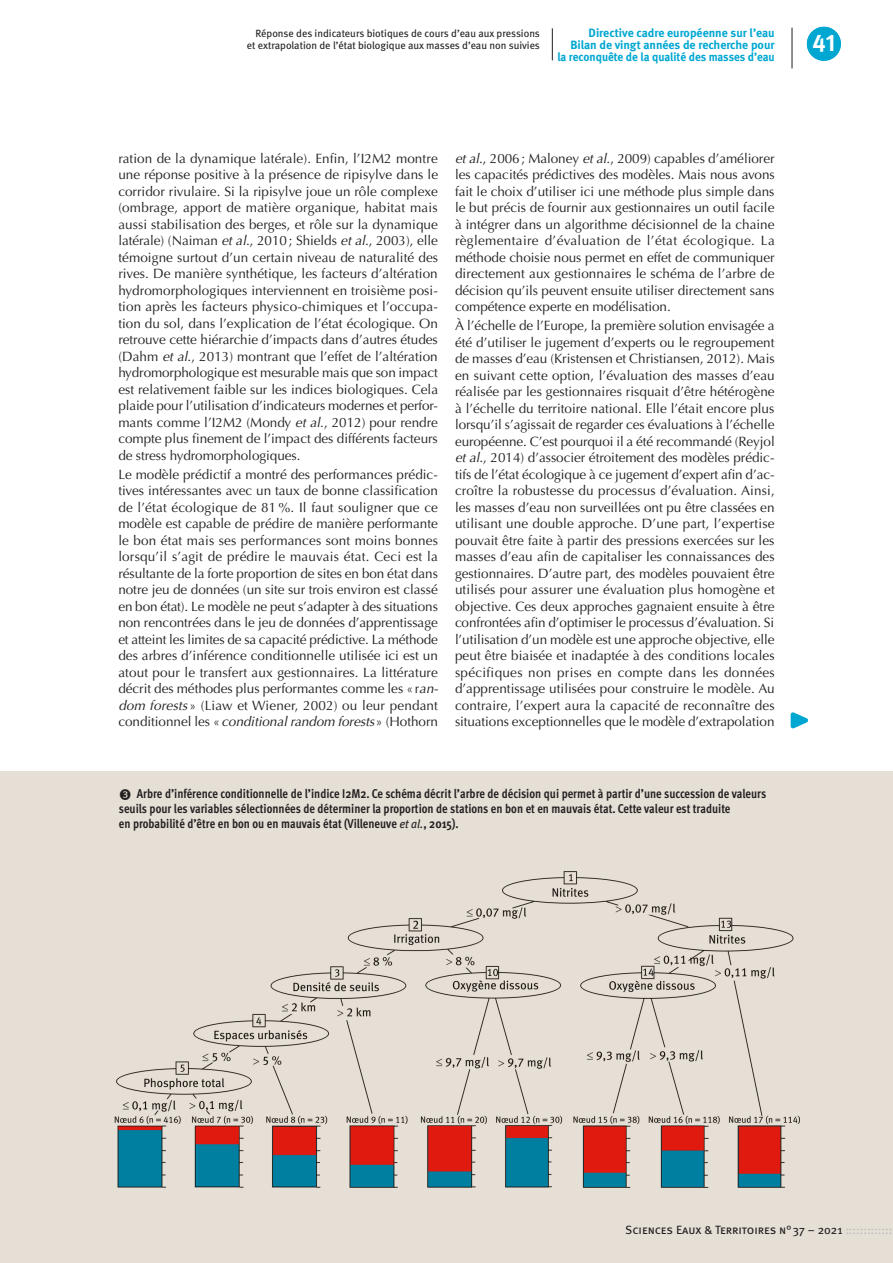
<style>
.page{position:relative;width:893px;height:1263px;background:#fff}
.page>*{position:absolute;margin:0;border:0;box-sizing:border-box;transform-origin:0 0}
.t1{font:24px "Meta Bold Caps Expert";color:#fff}
.t2{font:21px "Meta Bold Caps Expert";color:#fff}
.t3{font:13.5px/16.5px "Optima";letter-spacing:-.005em;color:#231f20;text-align:justify}
.titre_figure{font:700 12.75px/15px "Meta Cond OT";color:#231f20}
.t4{font:700 12px/12px "Meta";color:#00a7d1;text-align:right}
.t5{font:12px "Meta Book Caps";letter-spacing:-.005em;color:#231f20}
.roulette_article{font:10.5px/12px "Meta Book LF";color:#231f20;text-align:right}
.s1{font-style:italic}
.s2{font-family:"Meta Book LF";font-weight:400;font-style:italic;font-size:12px}
.s3{color:#bcbdc0}
</style>
<div class="page">
<svg style="left:790px;top:712px;width:19px;height:17px"></svg>
<hr style="left:552px;top:28px;width:1px;height:32px;background:#231f20">
<div style="left:0;top:772px;width:893px;height:491px;background:#e5dfd6"></div>
<img style="left:114px;top:871px;width:685px;height:316px">
<hr style="left:792px;top:28px;width:1px;height:40px;background:#231f20">
<div style="left:807px;top:27px;width:34px;height:34px;background:#00a7d1;border-radius:50%"></div>
<p class="roulette_article" style="left:247px;top:27px;width:295px">Réponse des indicateurs biotiques de cours d’eau aux pressions et extrapolation de l’état biologique aux masses d’eau non suivies</p>
<p class="t4" style="left:557px;top:27px;width:219px">Directive cadre européenne sur l’eau<br>Bilan de vingt années de recherche pour<br>la reconquête de la qualité des masses d’eau</p>
<h1 class="t1" style="left:812px;top:28px;width:25px">41</h1>
<h2 class="t2" style="left:814px;top:31px;width:22px">41</h2>
<p class="t3" style="left:118px;top:150px;width:321px">ration de la dynamique latérale). Enfin, l’I2M2 montre une réponse positive à la présence de ripisylve dans le corridor rivulaire. Si la ripisylve joue un rôle complexe (ombrage, apport de matière organique, habitat mais aussi stabilisation des berges, et rôle sur la dynamique latérale) (Naiman <span class="s1">et al</span>., 2010; Shields <span class="s1">et al</span>., 2003), elle témoigne surtout d’un certain niveau de naturalité des rives. De manière synthétique, les facteurs d’altération hydromorphologiques interviennent en troisième posi&shy;tion après les facteurs physico-chimiques et l’occupa&shy;tion du sol, dans l’explication de l’état écologique. On retrouve cette hiérarchie d’impacts dans d’autres études (Dahm <span class="s1">et al</span>., 2013) montrant que l’effet de l’altération hydromorphologique est mesurable mais que son impact est relativement faible sur les indices biologiques. Cela plaide pour l’utilisation d’indicateurs modernes et perfor&shy;mants comme l’I2M2 (Mondy <span class="s1">et al</span>., 2012) pour rendre compte plus finement de l’impact des différents facteurs de stress hydromorphologiques.</p>
<p class="t3" style="left:118px;top:466px;width:321px">Le modèle prédictif a montré des performances prédic&shy;tives intéressantes avec un taux de bonne classification de l’état écologique de 81%. Il faut souligner que ce modèle est capable de prédire de manière performante le bon état mais ses performances sont moins bonnes lorsqu’il s’agit de prédire le mauvais état. Ceci est la résultante de la forte proportion de sites en bon état dans notre jeu de données (un site sur trois environ est classé en bon état). Le modèle ne peut s’adapter à des situations non rencontrées dans le jeu de données d’apprentissage et atteint les limites de sa capacité prédictive. La méthode des arbres d’inférence conditionnelle utilisée ici est un atout pour le transfert aux gestionnaires. La littérature décrit des méthodes plus performantes comme les « r<span class="s1">an&shy;dom forests</span> » (Liaw et Wiener, 2002) ou leur pendant conditionnel les «<span class="s1">conditional random forests</span>» (Hothorn</p>
<p class="t3" style="left:455px;top:150px;width:321px"><span class="s1">et al</span>., 2006; Maloney <span class="s1">et al</span>., 2009) capables d’améliorer les capacités prédictives des modèles. Mais nous avons fait le choix d’utiliser ici une méthode plus simple dans le but précis de fournir aux gestionnaires un outil facile à intégrer dans un algorithme décisionnel de la chaine règlementaire d’évaluation de l’état écologique. La méthode choisie nous permet en effet de communiquer directement aux gestionnaires le schéma de l’arbre de décision qu’ils peuvent ensuite utiliser directement sans compétence experte en modélisation.</p>
<p class="t3" style="left:455px;top:317px;width:321px">À l’échelle de l’Europe, la première solution envisagée a été d’utiliser le jugement d’experts ou le regroupement de masses d’eau (Kristensen et Christiansen, 2012). Mais en suivant cette option, l’évaluation des masses d’eau réalisée par les gestionnaires risquait d’être hétérogène à l’échelle du territoire national. Elle l’était encore plus lorsqu’il s’agissait de regarder ces évaluations à l’échelle européenne. C’est pourquoi il a été recommandé (Reyjol <span class="s1">et al</span>., 2014) d’associer étroitement des modèles prédic&shy;tifs de l’état écologique à ce jugement d’expert afin d’ac&shy;croître la robustesse du processus d’évaluation. Ainsi, les masses d’eau non surveillées ont pu être classées en utilisant une double approche. D’une part, l’expertise pouvait être faite à partir des pressions exercées sur les masses d’eau afin de capitaliser les connaissances des gestionnaires. D’autre part, des modèles pouvaient être utilisés pour assurer une évaluation plus homogène et objective. Ces deux approches gagnaient ensuite à être confrontées afin d’optimiser le processus d’évaluation. Si l’utilisation d’un modèle est une approche objective, elle peut être biaisée et inadaptée à des conditions locales spécifiques non prises en compte dans les données d’apprentissage utilisées pour construire le modèle. Au contraire, l’expert aura la capacité de reconnaître des situations exceptionnelles que le modèle d’extrapolation</p>
<p class="titre_figure" style="left:119px;top:787px;width:649px;text-indent:18px">Arbre d’inférence conditionnelle de l’indice I2M2. Ce schéma décrit l’arbre de décision qui permet à partir d’une succession de valeurs seuils pour les variables sélectionnées de déterminer la proportion de stations en bon et en mauvais état. Cette valeur est traduite<br>en probabilité d’être en bon ou en mauvais état (Villeneuve <span class="s2">et al.</span>, 2015).</p>
<p class="t5" style="left:625px;top:1223px;width:269px">Sciences Eaux &amp; Territoires n°37 – 2021 <span class="s3">:::::::::::::</span></p>
</div>
